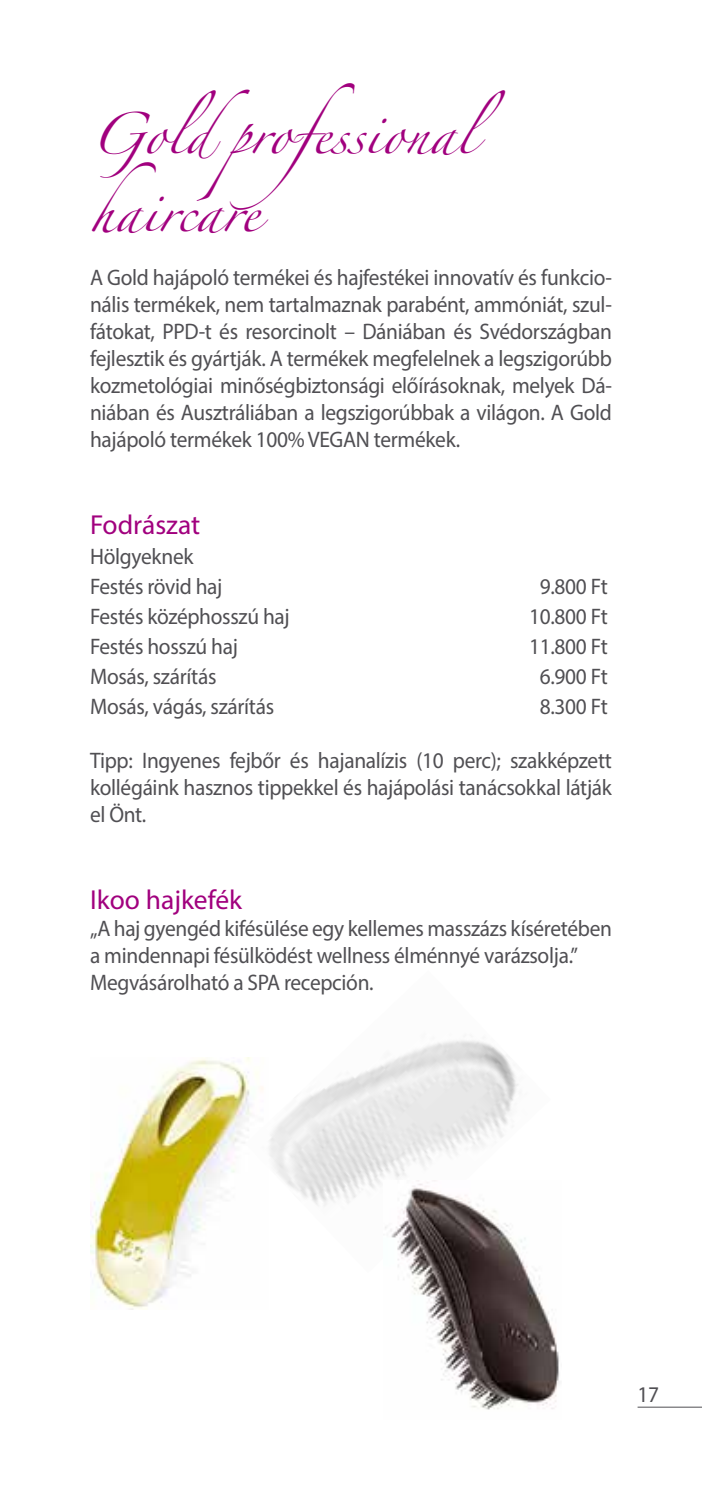
<style>
.page{position:relative;width:702px;height:1489px;background:#fff}
.page>*{position:absolute;margin:0;border:0;box-sizing:border-box;transform-origin:0 0}
.t1{font:37.5px/77.5px "Zapfino";color:#a1007e}
.t2{font:27.5px "Myriad Pro";color:#a1007e}
.t3{font:22.5px/27px "Myriad Pro";letter-spacing:-.015em;color:#504f53;text-align:justify;scale:.95 1}
</style>
<div class="page">
<hr style="left:637px;top:1406px;width:65px;height:1px;background:#504f53">
<img style="left:90px;top:1058px;width:155px;height:251px">
<img style="left:245px;top:1040px;width:273px;height:166px">
<img style="left:383px;top:1179px;width:177px;height:231px">
<h1 class="t1" style="left:90px;top:101px;width:417px">Goldprofessional haircare</h1>
<p class="t3" style="left:90px;top:263px;width:551px">A Gold hajápoló termékei és hajfestékei innovatív és funkcio&shy;nális termékek, nem tartalmaznak parabént, ammóniát, szul&shy;fátokat, PPD-t és resorcinolt – Dániában és Svédországban fejlesztik és gyártják. A termékek megfelelnek a legszigorúbb kozmetológiai minőségbiztonsági előírásoknak, melyek Dá&shy;niában és Ausztráliában a legszigorúbbak a világon. A Gold hajápoló termékek 100% VEGAN termékek.</p>
<p class="t2" style="left:90px;top:507px;width:112px">Fodrászat</p>
<p class="t3" style="left:90px;top:541px;width:141px;line-height:30px">Hölgyeknek<br>Festés rövid haj</p>
<p class="t3" style="left:539px;top:572px;width:73px">9.800 Ft</p>
<p class="t3" style="left:90px;top:602px;width:212px">Festés középhosszú haj</p>
<p class="t3" style="left:529px;top:602px;width:84px">10.800 Ft</p>
<p class="t3" style="left:90px;top:632px;width:157px">Festés hosszú haj</p>
<p class="t3" style="left:529px;top:632px;width:84px">11.800 Ft</p>
<p class="t3" style="left:90px;top:662px;width:134px">Mosás, szárítás</p>
<p class="t3" style="left:539px;top:662px;width:73px">6.900 Ft</p>
<p class="t3" style="left:90px;top:692px;width:195px">Mosás, vágás, szárítás</p>
<p class="t3" style="left:539px;top:692px;width:73px">8.300 Ft</p>
<p class="t3" style="left:90px;top:746px;width:551px">Tipp: Ingyenes fejbőr és hajanalízis (10 perc); szakképzett kollégáink hasznos tippekkel és hajápolási tanácsokkal látják el Önt.</p>
<p class="t2" style="left:90px;top:882px;width:153px">Ikoo hajkefék</p>
<p class="t3" style="left:90px;top:914px;width:551px;text-align:left">„A haj gyengéd kifésülése egy kellemes masszázs kíséretében a mindennapi fésülködést wellness élménnyé varázsolja.”<br>Megvásárolható a SPA recepción.</p>
<p class="t3" style="left:637px;top:1380px;width:24px">17</p>
</div>
